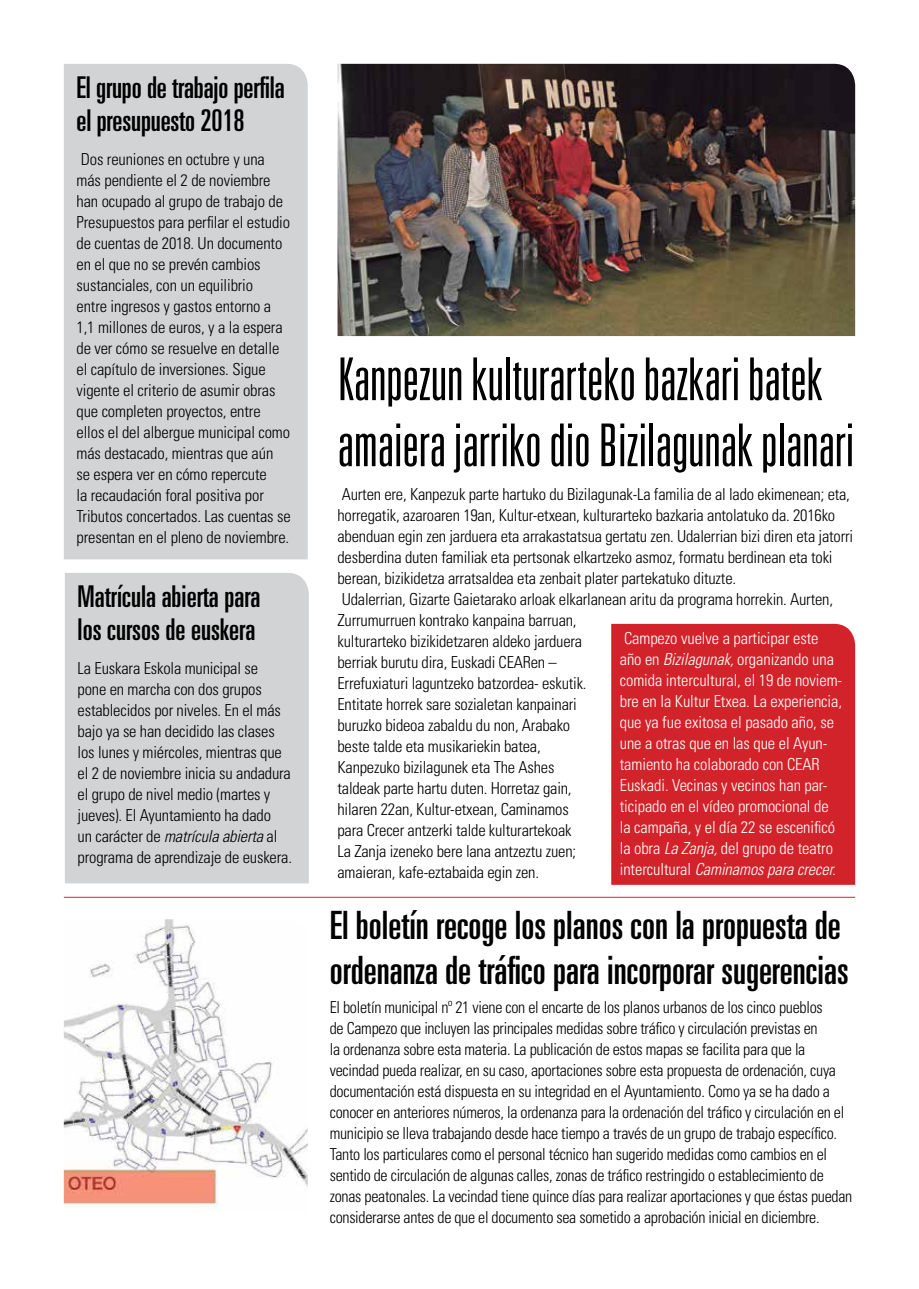
<style>
.page{position:relative;width:919px;height:1289px;background:#fff}
.page>*{position:absolute;margin:0;border:0;box-sizing:border-box;transform-origin:0 0}
.t1{font:300 ultra-condensed 59.1px/66px "Univers LT Std";letter-spacing:-.005em;color:#000}
.t2{font:ultra-condensed 39px/45px "Univers LT Std";color:#000}
.t3{font:ultra-condensed 30px/33px "Univers LT Std";letter-spacing:-.005em;color:#000}
.t4{font:300 condensed 16.5px/21px "Univers LT Std";letter-spacing:-.01em;color:#000}
.t5{font:300 condensed 16.5px/21px "Univers LT Std";letter-spacing:-.005em;color:#fff}
.s1{font-style:italic}
</style>
<div class="page">
<div style="left:65px;top:573px;width:244px;height:310px;background:#d1d3d4"></div>
<div style="left:64px;top:64px;width:244px;height:495px;background:#d1d3d4"></div>
<hr style="left:64px;top:896px;width:791px;height:1px;background:#d2232a">
<div style="left:611px;top:624px;width:244px;height:260px;background:#d2232a"></div>
<img style="left:337px;top:64px;width:518px;height:272px">
<img style="left:64px;top:919px;width:244px;height:290px">
<h3 class="t3" style="left:77px;top:71px;width:210px">El grupo de trabajo perfila el presupuesto 2018</h3>
<p class="t4" style="left:77px;top:149px;width:216px">Dos reuniones en octubre y una<br>más pendiente el 2 de noviembre han ocupado al grupo de trabajo de Presupuestos para perfilar el estudio de cuentas de 2018. Un documento en el que no se prevén cambios sustanciales, con un equilibrio<br>entre ingresos y gastos entorno a 1,1 millones de euros, y a la espera de ver cómo se resuelve en detalle el capítulo de inversiones. Sigue vigente el criterio de asumir obras que completen proyectos, entre ellos el del albergue municipal como más destacado, mientras que aún se espera ver en cómo repercute<br>la recaudación foral positiva por Tributos concertados. Las cuentas se presentan en el pleno de noviembre.</p>
<h3 class="t3" style="left:78px;top:580px;width:184px">Matrícula abierta para los cursos de euskera</h3>
<p class="t4" style="left:78px;top:658px;width:216px">La Euskara Eskola municipal se<br>pone en marcha con dos grupos establecidos por niveles. En el más bajo ya se han decidido las clases los lunes y miércoles, mientras que el 2 de noviembre inicia su andadura el grupo de nivel medio (martes y jueves). El Ayuntamiento ha dado<br>un carácter de <span class="s1">matrícula abierta</span> al programa de aprendizaje de euskera.</p>
<h1 class="t1" style="left:337px;top:346px;width:518px">Kanpezun kulturarteko bazkari batek amaiera jarriko dio Bizilagunak planari</h1>
<p class="t4" style="left:337px;top:483px;width:517px">Aurten ere, Kanpezuk parte hartuko du Bizilagunak-La familia de al lado ekimenean; eta, horregatik, azaroaren 19an, Kultur-etxean, kulturarteko bazkaria antolatuko da. 2016ko abenduan egin zen jarduera eta arrakastatsua gertatu zen. Udalerrian bizi diren eta jatorri desberdina duten familiak eta pertsonak elkartzeko asmoz, formatu berdinean eta toki berean, bizikidetza arratsaldea eta zenbait plater partekatuko dituzte.<br>Udalerrian, Gizarte Gaietarako arloak elkarlanean aritu da programa horrekin. Aurten, Zurrumurruen kontrako kanpaina barruan,<br>kulturarteko bizikidetzaren aldeko jarduera<br>berriak burutu dira, Euskadi CEARen –<br>Errefuxiaturi laguntzeko batzordea- eskutik.<br>Entitate horrek sare sozialetan kanpainari<br>buruzko bideoa zabaldu du non, Arabako<br>beste talde eta musikariekin batea,<br>Kanpezuko bizilagunek eta The Ashes<br>taldeak parte hartu duten. Horretaz gain,<br>hilaren 22an, Kultur-etxean, Caminamos<br>para Crecer antzerki talde kulturartekoak<br>La Zanja izeneko bere lana antzeztu zuen;<br>amaieran, kafe-eztabaida egin zen.</p>
<p class="t5" style="left:619px;top:628px;width:224px">Campezo vuelve a participar este<br>año en <span class="s1">Bizilagunak,</span> organizando una comida intercultural, el 19 de noviem&shy;bre en la Kultur Etxea. La experiencia, que ya fue exitosa el pasado año, se une a otras que en las que el Ayun&shy;tamiento ha colaborado con CEAR Euskadi. Vecinas y vecinos han par&shy;ticipado en el vídeo promocional de la campaña, y el día 22 se escenificó la obra <span class="s1">La Zanja,</span> del grupo de teatro intercultural <span class="s1">Caminamos para crecer.</span></p>
<h2 class="t2" style="left:330px;top:902px;width:520px">El boletín recoge los planos con la propuesta de ordenanza de tráfico para incorporar sugerencias</h2>
<p class="t4" style="left:330px;top:996px;width:524px">El boletín municipal nº 21 viene con el encarte de los planos urbanos de los cinco pueblos<br>de Campezo que incluyen las principales medidas sobre tráfico y circulación previstas en<br>la ordenanza sobre esta materia. La publicación de estos mapas se facilita para que la vecindad pueda realizar, en su caso, aportaciones sobre esta propuesta de ordenación, cuya documentación está dispuesta en su integridad en el Ayuntamiento. Como ya se ha dado a conocer en anteriores números, la ordenanza para la ordenación del tráfico y circulación en el municipio se lleva trabajando desde hace tiempo a través de un grupo de trabajo específico.<br>Tanto los particulares como el personal técnico han sugerido medidas como cambios en el sentido de circulación de algunas calles, zonas de tráfico restringido o establecimiento de zonas peatonales. La vecindad tiene quince días para realizar aportaciones y que éstas puedan considerarse antes de que el documento sea sometido a aprobación inicial en diciembre.</p>
</div>
